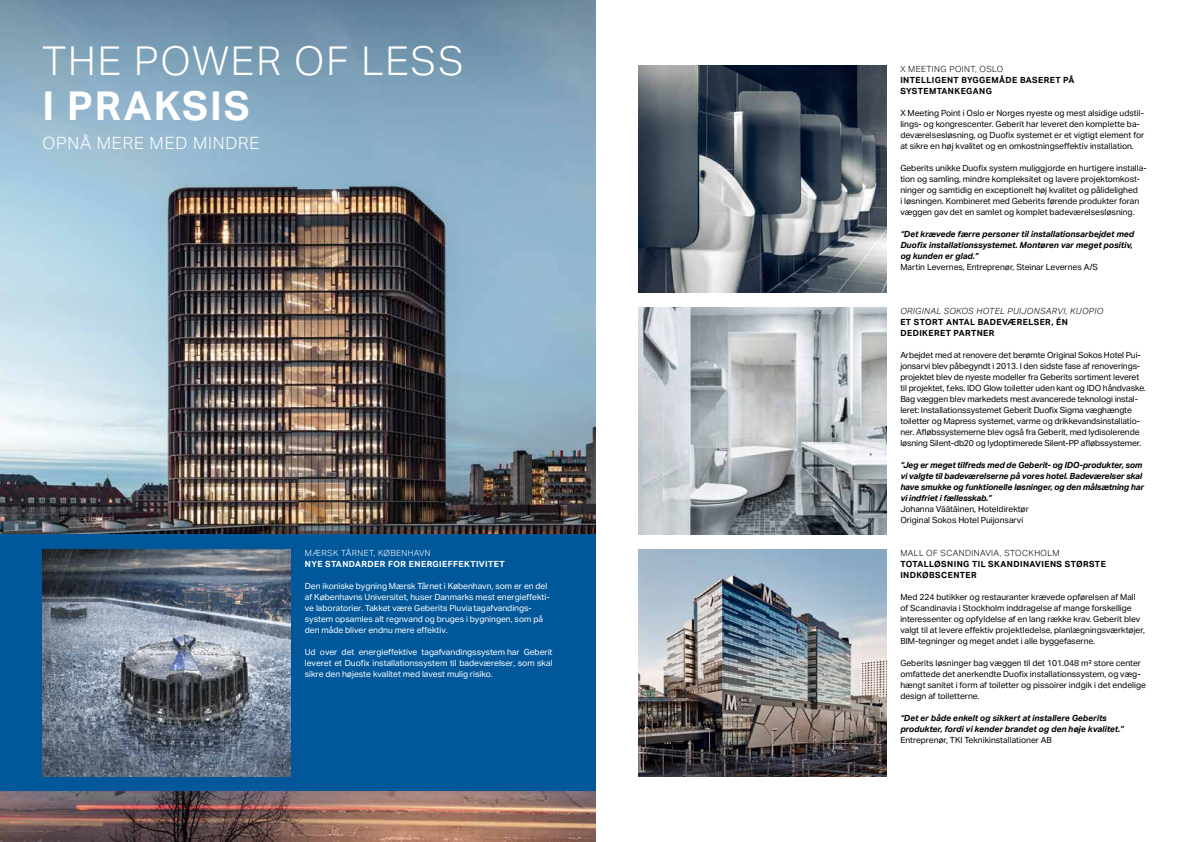
<style>
.page{position:relative;width:1191px;height:842px;background:#fff}
.page>*{position:absolute;margin:0;border:0;box-sizing:border-box;transform-origin:0 0}
.t1{font:300 40px "Aktiv Grotesk Geberit";letter-spacing:.05em;color:#fff}
.t2{font:700 40px "Aktiv Grotesk Geberit";letter-spacing:.05em;color:#fff}
.t3{font:300 17px "Aktiv Grotesk Geberit";letter-spacing:.05em;color:#fff}
.t4{font:8.5px/11px "Aktiv Grotesk Geberit";color:#000}
.t5{font:italic 700 8.5px/11px "Aktiv Grotesk Geberit";letter-spacing:-.015em;color:#000}
.t6{font:8.5px/11px "Aktiv Grotesk Geberit";color:#fff}
.t7{font:700 8.5px/11px "Aktiv Grotesk Geberit";letter-spacing:.05em;color:#000}
.t8{font:300 8.5px "Aktiv Grotesk Geberit";letter-spacing:.05em;color:#000}
.t9{font:italic 300 8.5px "Aktiv Grotesk Geberit";letter-spacing:.05em;color:#000}
.t10{font:700 8.5px "Aktiv Grotesk Geberit";letter-spacing:.05em;color:#fff}
.t11{font:300 8.5px "Aktiv Grotesk Geberit";letter-spacing:.05em;color:#fff}
.s1{font-style:inherit}
</style>
<div class="page">
<img style="left:0;top:0;width:595px;height:842px">
<div style="left:0;top:534px;width:595px;height:257px;background:#00589a"></div>
<img style="left:638px;top:308px;width:248px;height:226px">
<img style="left:638px;top:550px;width:248px;height:227px">
<img style="left:638px;top:66px;width:248px;height:226px">
<img style="left:43px;top:550px;width:248px;height:226px">
<h1 class="t1" style="left:43px;top:37px;width:423px">THE POWER OF LESS</h1>
<h1 class="t2" style="left:43px;top:81px;width:209px">I PRAKSIS</h1>
<h2 class="t3" style="left:43px;top:134px;width:218px">OPNÅ MERE MED MINDRE</h2>
<p class="t11" style="left:305px;top:548px;width:127px">MÆRSK TÅRNET, KØBENHAVN</p>
<p class="t10" style="left:305px;top:559px;width:201px">NYE STANDARDER FOR ENERGIEFFEKTIVITET</p>
<p class="t6" style="left:305px;top:581px;width:246px">Den ikoniske bygning Mærsk Tårnet i København, som er en del af Københavns Universitet, huser Danmarks mest energieffekti&shy;ve laboratorier. Takket være Geberits P<span class="s1">luviatagafvandings&shy;</span>system opsamles alt regnvand og bruges i bygningen, som på den måde bliver endnu mere effektiv.</p>
<p class="t6" style="left:305px;top:647px;width:249px;text-align:justify">Ud over det energieffektive <span class="s1">tagafvandingssystem</span> har Geberit leveret et Duofix installationssystem til badeværelser, <span class="s1">som</span> skal sikre den højeste kvalitet med lavest mulig risiko.</p>
<p class="t8" style="left:900px;top:64px;width:104px">X MEETING POINT, OSLO</p>
<p class="t7" style="left:900px;top:75px;width:176px">INTELLIGENT BYGGEMÅDE BASERET PÅ<br>SYSTEMTANKEGANG</p>
<p class="t4" style="left:900px;top:108px;width:245px">X Meeting Point i Oslo er Norges nyeste og mest alsidige udstil&shy;lings- og kongrescenter. Geberit har leveret den komplette ba&shy;deværelsesløsning, og Duofix systemet er et vigtigt element for at sikre en høj kvalitet og en omkostningseffektiv installation.</p>
<p class="t4" style="left:900px;top:163px;width:248px">Geberits unikke Duofix system muliggjorde en hurtigere installa&shy;tion og samling, mindre kompleksitet og lavere projektomkost&shy;ninger og samtidig en exceptionelt høj kvalitet og pålidelighed<br>i løsningen. Kombineret med Geberits førende produkter foran væggen gav det en samlet og komplet badeværelsesløsning.</p>
<p class="t5" style="left:900px;top:229px;width:235px">“Det krævede færre personer til installationsarbejdet med<br>Duofix installationssystemet. Montøren var meget positiv, og kunden er glad.”</p>
<p class="t4" style="left:900px;top:262px;width:199px">Martin Levernes, Entreprenør, Steinar Levernes A/S</p>
<p class="t9" style="left:900px;top:306px;width:204px">ORIGINAL SOKOS HOTEL PUIJONSARVI, KUOPIO</p>
<p class="t7" style="left:900px;top:317px;width:169px">ET STORT ANTAL BADEVÆRELSER, ÉN<br>DEDIKERET PARTNER</p>
<p class="t4" style="left:900px;top:350px;width:247px">Arbejdet med at renovere det berømte Original Sokos Hotel Pui&shy;jonsarvi blev påbegyndt i 2013. I den sidste fase af renoverings&shy;projektet blev de nyeste modeller fra Geberits sortiment leveret til projektet, f.eks. IDO Glow toiletter uden kant og IDO håndvaske.<br>Bag væggen blev markedets mest avancerede teknologi instal&shy;leret: Installationssystemet Geberit Duofix Sigma væghængte toiletter og Mapress systemet, varme og drikkevandsinstallatio&shy;ner. Afløbssystemerne blev også fra Geberit, med lydisolerende løsning Silent-db20 og lydoptimerede Silent-PP afløbssystemer.</p>
<p class="t5" style="left:900px;top:460px;width:245px">“Jeg er meget tilfreds med de Geberit- og IDO-produkter, som vi valgte til badeværelserne på vores hotel. Badeværelser skal have smukke og funktionelle løsninger, og den målsætning har vi indfriet i fællesskab.”</p>
<p class="t4" style="left:900px;top:504px;width:130px">Johanna Väätäinen, Hoteldirektør<br>Original Sokos Hotel Puijonsarvi</p>
<p class="t8" style="left:900px;top:548px;width:161px">MALL OF SCANDINAVIA, STOCKHOLM</p>
<p class="t7" style="left:900px;top:559px;width:207px">TOTALLØSNING TIL SKANDINAVIENS STØRSTE<br>INDKØBSCENTER</p>
<p class="t4" style="left:900px;top:592px;width:246px">Med 224 butikker og restauranter krævede opførelsen af Mall of Scandinavia i Stockholm inddragelse af mange forskellige interessenter og opfyldelse af en lang række krav. Geberit blev valgt til at levere effektiv projektledelse, planlægningsværktøjer, BIM-tegninger og meget andet i alle byggefaserne.</p>
<p class="t4" style="left:900px;top:658px;width:247px">Geberits løsninger bag væggen til det 101.048 m² store center omfattede det anerkendte Duofix installationssystem, og væg&shy;hængt sanitet i form af toiletter og pissoirer indgik i det endelige design af toiletterne.</p>
<p class="t5" style="left:900px;top:713px;width:225px">“Det er både enkelt og sikkert at installere Geberits produkter, fordi vi kender brandet og den høje kvalitet.”</p>
<p class="t4" style="left:900px;top:735px;width:153px">Entreprenør, TKI Teknikinstallationer AB</p>
</div>
